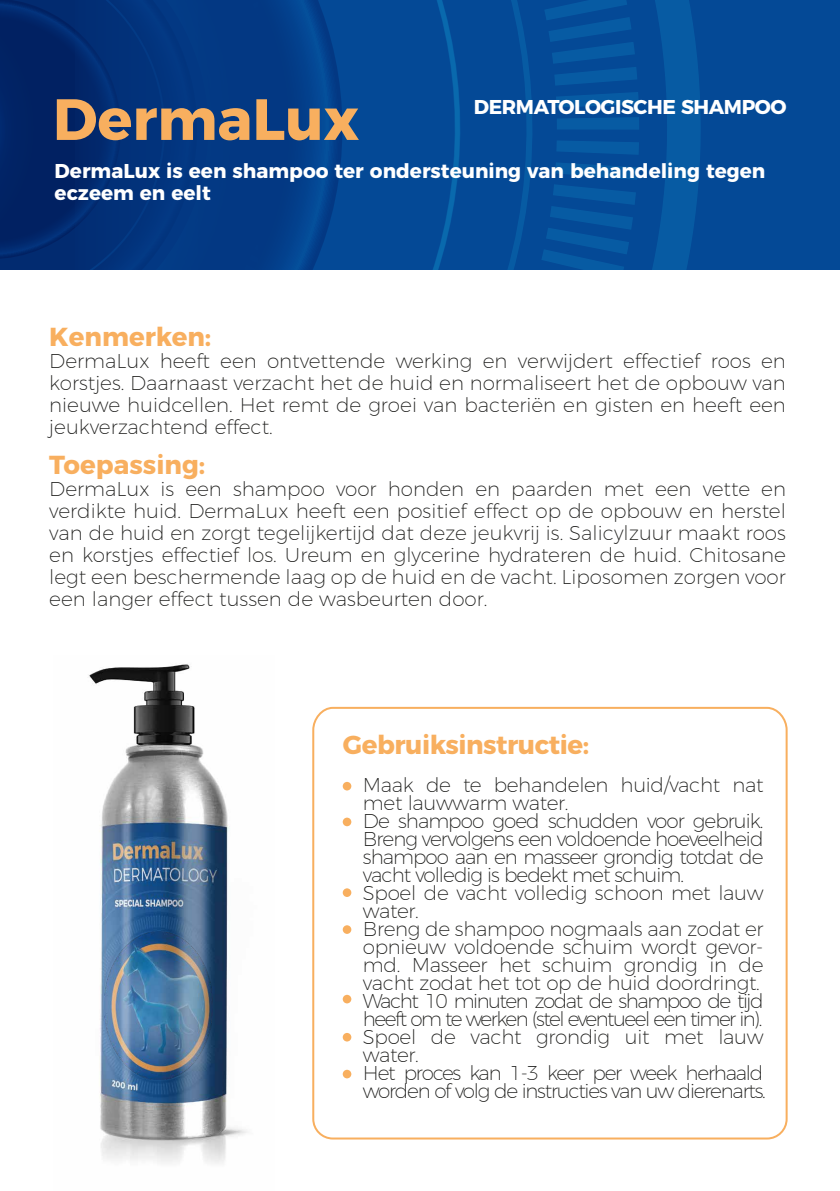
<style>
.page{position:relative;width:840px;height:1191px;background:#fff}
.page>*{position:absolute;margin:0;border:0;box-sizing:border-box;transform-origin:0 0}
.t1{font:700 58px "Montserrat";color:#f8af5f}
.t2{font:700 26px "Montserrat";letter-spacing:-.015em;color:#f8af5f}
.t3{font:200 20px/22px "Montserrat";letter-spacing:-.015em;color:#1d1d1b;text-align:justify}
.t4{font:200 20px/18px "Montserrat";letter-spacing:-.05em;color:#1d1d1b}
.t5{font:700 20px/22px "Montserrat";color:#fff}
.t6{font:700 20px "Montserrat";letter-spacing:-.02em;color:#fff}
</style>
<div class="page">
<div style="left:700px;top:0;width:139px;height:270px;background:#044996"></div>
<svg style="left:639px;top:0;width:61px;height:270px;fill:#075ba3"></svg>
<svg style="left:322px;top:0;width:317px;height:270px;fill:#044996"></svg>
<svg style="left:0;top:0;width:322px;height:270px;fill:#02357f"></svg>
<svg style="left:312px;top:706px;width:476px;height:434px"></svg>
<div style="left:342px;top:782px;width:9px;height:8px;background:#f8af5f;border-radius:50%"></div>
<div style="left:342px;top:817px;width:9px;height:9px;background:#f8af5f;border-radius:50%"></div>
<div style="left:342px;top:888px;width:9px;height:9px;background:#f8af5f;border-radius:50%"></div>
<div style="left:342px;top:925px;width:9px;height:9px;background:#f8af5f;border-radius:50%"></div>
<svg style="left:342px;top:994px;width:9px;height:9px"></svg>
<div style="left:342px;top:1033px;width:9px;height:8px;background:#f8af5f;border-radius:50%"></div>
<svg style="left:342px;top:1069px;width:9px;height:9px"></svg>
<img style="left:89px;top:664px;width:158px;height:500px">
<img style="left:105px;top:932px;width:108px;height:147px">
<h1 class="t1" style="left:53px;top:72px;width:307px">DermaLux</h1>
<p class="t6" style="left:473px;top:90px;width:314px">DERMATOLOGISCHE SHAMPOO</p>
<p class="t5" style="left:55px;top:159px;width:711px">DermaLux is een shampoo ter ondersteuning van behandeling tegen eczeem en eelt</p>
<h2 class="t2" style="left:49px;top:315px;width:163px">Kenmerken:</h2>
<p class="t3" style="left:49px;top:348px;width:737px">DermaLux heeft een ontvettende werking en verwijdert effectief roos en korstjes. Daarnaast verzacht het de huid en normaliseert het de opbouw van nieuwe huidcellen. Het remt de groei van bacteriën en gisten en heeft een jeukverzachtend effect.</p>
<h2 class="t2" style="left:49px;top:443px;width:157px">Toepassing:</h2>
<p class="t3" style="left:49px;top:476px;width:737px">DermaLux is een shampoo voor honden en paarden met een vette en verdikte huid. DermaLux heeft een positief effect op de opbouw en herstel van de huid en zorgt tegelijkertijd dat deze jeukvrij is. Salicylzuur maakt roos en korstjes effectief los. Ureum en glycerine hydrateren de huid. Chitosane legt een beschermende laag op de huid en de vacht. Liposomen zorgen voor een langer effect tussen de wasbeurten door.</p>
<h2 class="t2" style="left:343px;top:723px;width:248px">Gebruiksinstructie:</h2>
<p class="t4" style="left:363px;top:774px;width:404px">Maak de te behandelen huid/vacht nat met lauwwarm water.<br>De shampoo goed schudden voor gebruik.<br>Breng vervolgens een voldoende hoeveelheid shampoo aan en masseer grondig totdat de vacht volledig is bedekt met schuim.<br>Spoel de vacht volledig schoon met lauw water.<br>Breng de shampoo nogmaals aan zodat er opnieuw voldoende schuim wordt gevor&shy;md. Masseer het schuim grondig in de vacht zodat het tot op de huid doordringt.<br>Wacht 10 minuten zodat de shampoo de tijd heeft om te werken (stel eventueel een timer in).<br>Spoel de vacht grondig uit met lauw water.<br>Het proces kan 1-3 keer per week herhaald worden of volg de instructies van uw dierenarts.</p>
</div>
